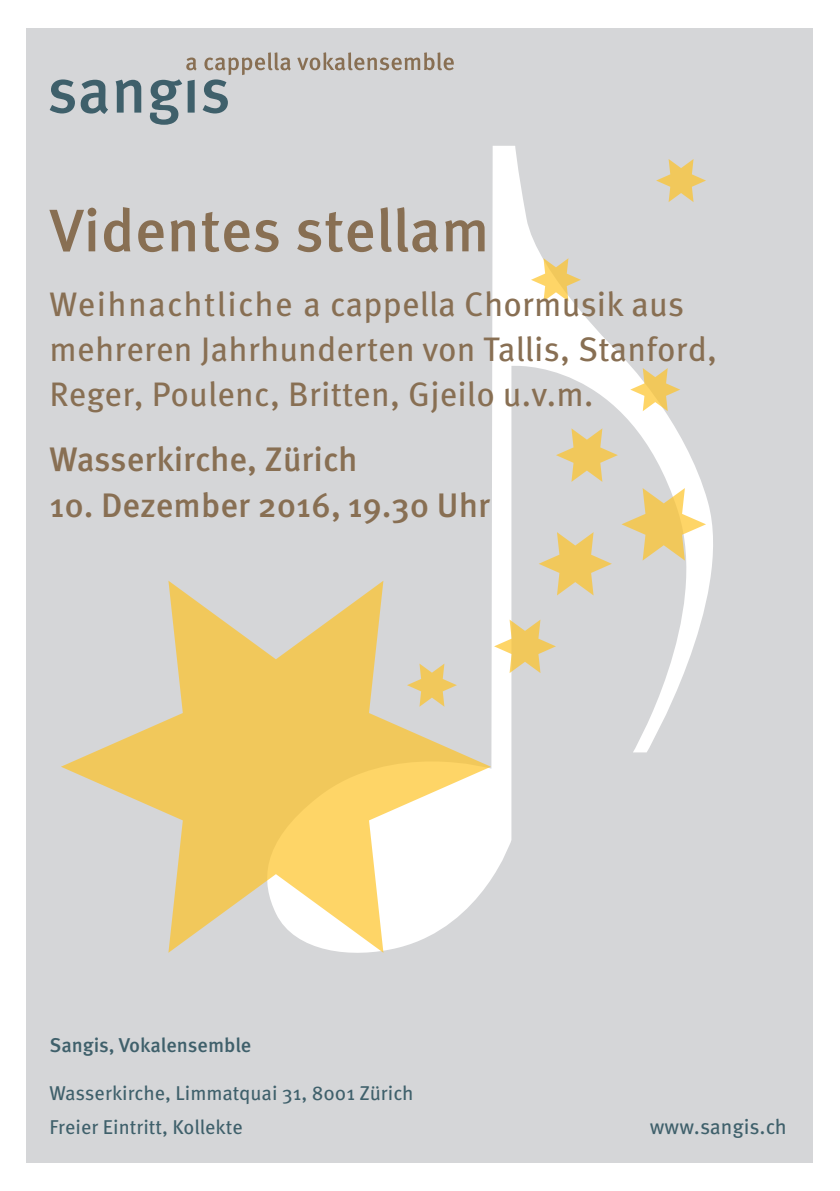
<style>
.page{position:relative;width:840px;height:1191px;background:#fff}
.page>*{position:absolute;margin:0;border:0;box-sizing:border-box;transform-origin:0 0}
.t1{font:500 60px "Meta Pro";color:#886f53}
.t2{font:34px/45px "Meta Pro";letter-spacing:.005em;color:#886f53}
.t3{font:500 34px "Meta Pro";color:#886f53}
.t4{font:21px "Meta Pro";color:#3f606b}
.t5{font:20px/34px "Meta Pro";color:#3f606b}
.t6{font:500 20px "Meta Pro";color:#3f606b}
</style>
<div class="page">
<div style="left:27px;top:28px;width:785px;height:1134px;background:#d5d6d8"></div>
<svg style="left:345px;top:146px;width:368px;height:807px"></svg>
<svg style="left:61px;top:580px;width:429px;height:372px"></svg>
<svg style="left:50px;top:52px;width:403px;height:73px"></svg>
<svg style="left:407px;top:663px;width:49px;height:44px"></svg>
<svg style="left:530px;top:258px;width:50px;height:43px"></svg>
<svg style="left:655px;top:159px;width:50px;height:43px"></svg>
<svg style="left:630px;top:368px;width:49px;height:43px"></svg>
<svg style="left:538px;top:532px;width:73px;height:63px"></svg>
<svg style="left:621px;top:488px;width:84px;height:72px"></svg>
<svg style="left:494px;top:619px;width:61px;height:54px"></svg>
<svg style="left:555px;top:428px;width:62px;height:54px"></svg>
<h1 class="t1" style="left:50px;top:192px;width:441px">Videntes stellam</h1>
<p class="t2" style="left:50px;top:283px;width:668px">Weihnachtliche a cappella Chormusik aus mehreren Jahrhunderten von Tallis, Stanford,<br>Reger, Poulenc, Britten, Gjeilo u.v.m.</p>
<p class="t3" style="left:50px;top:438px;width:309px">Wasserkirche, Zürich</p>
<p class="t3" style="left:50px;top:483px;width:441px">10. Dezember 2016, 19.30 Uhr</p>
<p class="t6" style="left:49px;top:1032px;width:203px">Sangis, Vokalensemble</p>
<p class="t5" style="left:49px;top:1077px;width:365px">Wasserkirche, Limmatquai 31, 8001 Zürich<br>Freier Eintritt, Kollekte</p>
<p class="t4" style="left:649px;top:1113px;width:138px">www.sangis.ch</p>
</div>
